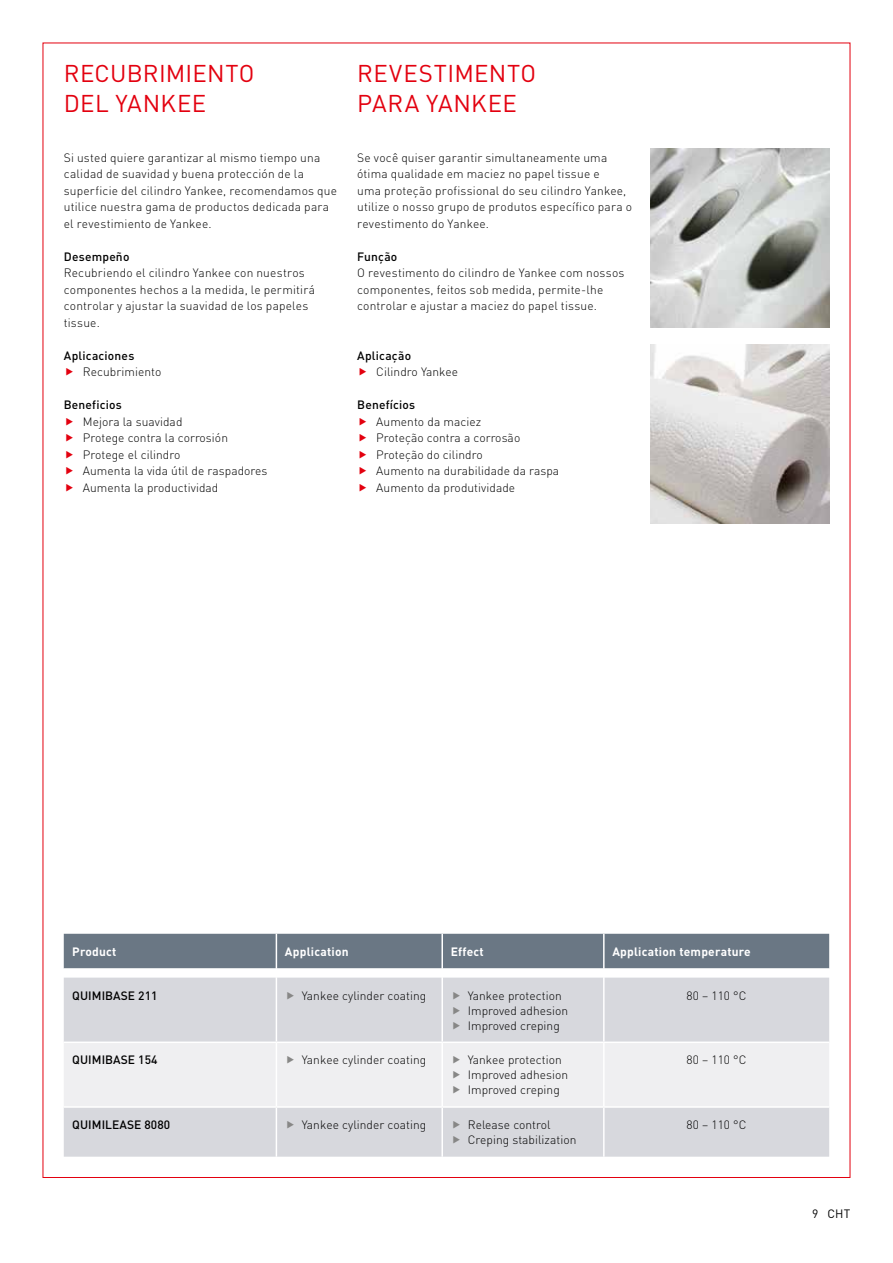
<style>
.page{position:relative;width:893px;height:1263px;background:#fff}
.page>*{position:absolute;margin:0;border:0;box-sizing:border-box;transform-origin:0 0}
.t1{font:24px/30px "DIN Pro";letter-spacing:.015em;color:#e3000f}
.t2{font:300 12px/16.5px "DIN Pro";letter-spacing:.01em;color:#000}
.t3{font:500 12px "DIN Pro";letter-spacing:.015em;color:#000}
.t4{font:700 12px "DIN Pro";letter-spacing:.02em;color:#fff}
.t5{font:12px "DIN Pro";color:#000}
</style>
<div class="page">
<img style="left:651px;top:344px;width:178px;height:179px">
<img style="left:651px;top:149px;width:178px;height:178px">
<div style="left:64px;top:977px;width:765px;height:180px;background:#d7d8dd"></div>
<div style="left:64px;top:1043px;width:765px;height:63px;background:#efeff1"></div>
<hr style="left:276px;top:977px;width:1px;height:64px;background:#fff">
<hr style="left:441px;top:977px;width:2px;height:64px;background:#fff">
<hr style="left:603px;top:977px;width:2px;height:64px;background:#fff">
<hr style="left:276px;top:1108px;width:1px;height:49px;background:#fff">
<hr style="left:441px;top:1108px;width:2px;height:49px;background:#fff">
<hr style="left:603px;top:1108px;width:2px;height:49px;background:#fff">
<hr style="left:64px;top:1041px;width:212px;height:2px;background:#fff">
<hr style="left:276px;top:1041px;width:166px;height:2px;background:#fff">
<hr style="left:442px;top:1041px;width:162px;height:2px;background:#fff">
<hr style="left:604px;top:1041px;width:225px;height:2px;background:#fff">
<hr style="left:276px;top:1043px;width:1px;height:63px;background:#fff">
<hr style="left:441px;top:1043px;width:2px;height:63px;background:#fff">
<hr style="left:603px;top:1043px;width:2px;height:63px;background:#fff">
<hr style="left:64px;top:1106px;width:212px;height:2px;background:#fff">
<hr style="left:276px;top:1106px;width:166px;height:2px;background:#fff">
<hr style="left:442px;top:1106px;width:162px;height:2px;background:#fff">
<hr style="left:604px;top:1106px;width:225px;height:2px;background:#fff">
<div style="left:64px;top:934px;width:765px;height:35px;background:#6a7784"></div>
<svg style="left:287px;top:991px;width:7px;height:8px"></svg>
<svg style="left:453px;top:991px;width:7px;height:8px"></svg>
<svg style="left:453px;top:1006px;width:7px;height:8px"></svg>
<svg style="left:453px;top:1021px;width:7px;height:8px"></svg>
<svg style="left:287px;top:1056px;width:7px;height:8px"></svg>
<svg style="left:453px;top:1056px;width:7px;height:8px"></svg>
<svg style="left:453px;top:1071px;width:7px;height:8px"></svg>
<svg style="left:453px;top:1086px;width:7px;height:8px"></svg>
<svg style="left:287px;top:1121px;width:7px;height:7px"></svg>
<svg style="left:453px;top:1121px;width:7px;height:7px"></svg>
<svg style="left:453px;top:1136px;width:7px;height:7px"></svg>
<h1 class="t1" style="left:64px;top:57px;width:192px">RECUBRIMIENTO<br>DEL YANKEE</h1>
<h1 class="t1" style="left:357px;top:57px;width:180px">REVESTIMENTO<br>PARA YANKEE</h1>
<p class="t2" style="left:64px;top:149px;width:275px">Si usted quiere garantizar al mismo tiempo una calidad de suavidad y buena protección de la superficie del cilindro Yankee, recomendamos que utilice nuestra gama de productos dedicada para el revestimiento de Yankee.</p>
<p class="t3" style="left:64px;top:248px;width:67px">Desempeño</p>
<p class="t2" style="left:64px;top:264px;width:253px">Recubriendo el cilindro Yankee con nuestros componentes hechos a la medida, le permitirá controlar y ajustar la suavidad de los papeles tissue.</p>
<p class="t3" style="left:64px;top:347px;width:72px">Aplicaciones</p>
<p class="t2" style="left:83px;top:363px;width:80px">Recubrimiento</p>
<p class="t3" style="left:64px;top:397px;width:60px">Beneficios</p>
<p class="t2" style="left:83px;top:413px;width:186px">Mejora la suavidad<br>Protege contra la corrosión<br>Protege el cilindro<br>Aumenta la vida útil de raspadores<br>Aumenta la productividad</p>
<p class="t2" style="left:357px;top:149px;width:276px">Se você quiser garantir simultaneamente uma ótima qualidade em maciez no papel tissue e<br>uma proteção profissional do seu cilindro Yankee, utilize o nosso grupo de produtos específico para o revestimento do Yankee.</p>
<p class="t3" style="left:357px;top:248px;width:42px">Função</p>
<p class="t2" style="left:357px;top:264px;width:269px">O revestimento do cilindro de Yankee com nossos componentes, feitos sob medida, permite-lhe controlar e ajustar a maciez do papel tissue.</p>
<p class="t3" style="left:357px;top:347px;width:55px">Aplicação</p>
<p class="t2" style="left:376px;top:363px;width:83px">Cilindro Yankee</p>
<p class="t3" style="left:357px;top:397px;width:60px">Benefícios</p>
<p class="t2" style="left:376px;top:413px;width:184px">Aumento da maciez<br>Proteção contra a corrosão<br>Proteção do cilindro<br>Aumento na durabilidade da raspa<br>Aumento da produtividade</p>
<p class="t4" style="left:72px;top:943px;width:46px">Product</p>
<p class="t4" style="left:285px;top:943px;width:65px">Application</p>
<p class="t4" style="left:451px;top:943px;width:35px">Effect</p>
<p class="t4" style="left:612px;top:943px;width:140px">Application temperature</p>
<p class="t3" style="left:72px;top:987px;width:87px">QUIMIBASE 211</p>
<p class="t2" style="left:302px;top:986px;width:126px">Yankee cylinder coating</p>
<p class="t2" style="left:468px;top:987px;width:102px;line-height:15px">Yankee protection<br>Improved adhesion<br>Improved creping</p>
<p class="t2" style="left:686px;top:986px;width:62px">80 – 110 °C</p>
<p class="t3" style="left:72px;top:1052px;width:87px">QUIMIBASE 154</p>
<p class="t2" style="left:302px;top:1051px;width:126px">Yankee cylinder coating</p>
<p class="t2" style="left:468px;top:1052px;width:102px;line-height:15px">Yankee protection<br>Improved adhesion<br>Improved creping</p>
<p class="t2" style="left:686px;top:1051px;width:62px">80 – 110 °C</p>
<p class="t3" style="left:72px;top:1116px;width:99px">QUIMILEASE 8080</p>
<p class="t2" style="left:302px;top:1116px;width:126px">Yankee cylinder coating</p>
<p class="t2" style="left:468px;top:1116px;width:110px;line-height:15px">Release control<br>Creping stabilization</p>
<p class="t2" style="left:686px;top:1116px;width:62px">80 – 110 °C</p>
<p class="t5" style="left:812px;top:1205px;width:40px">9 CHT</p>
</div>
